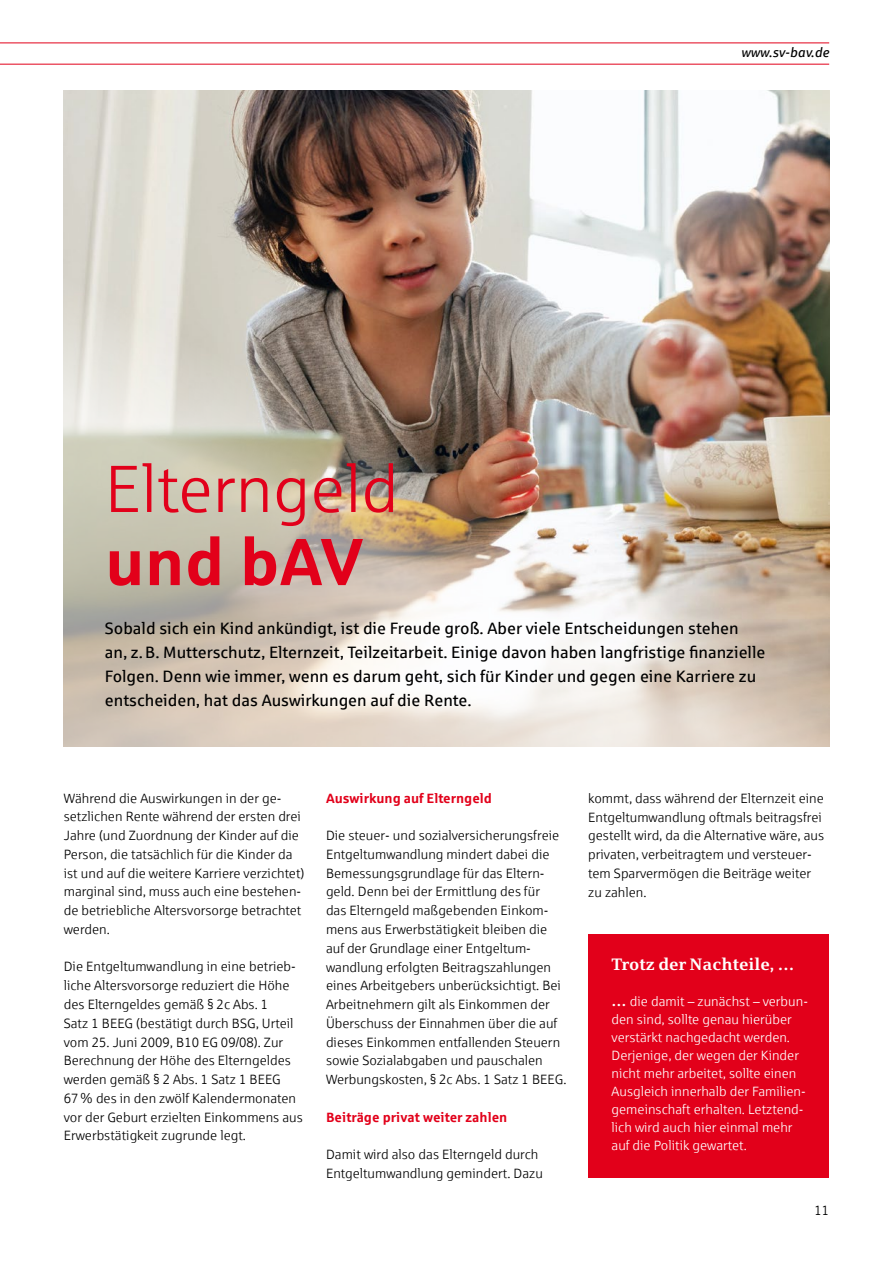
<style>
.page{position:relative;width:893px;height:1263px;background:#fff}
.page>*{position:absolute;margin:0;border:0;box-sizing:border-box;transform-origin:0 0}
.t1{font:66.3px "Sparkasse Lt";color:#e2001a}
.t2{font:700 66.3px "Sparkasse Rg";color:#e2001a}
.t3{font:16.5px/24px "Sparkasse Rg";color:#000}
.t4{font:700 16.5px "Sparkasse Serif";color:#fff}
.t5{font:13.5px/18.8px "Sparkasse Lt";color:#000}
.t6{font:13.5px/18px "Sparkasse Lt";color:#fff}
.t7{font:700 13.5px "Sparkasse Rg";color:#e2001a}
.t8{font:italic 13.5px "Sparkasse Rg";letter-spacing:.005em;color:#000}
.s1{font-family:"Sparkasse Serif";font-weight:700;font-size:15px}
</style>
<div class="page">
<hr style="left:0;top:43px;width:829px;height:1px;background:#e2001a">
<hr style="left:0;top:64px;width:829px;height:1px;background:#e2001a">
<img style="left:63px;top:90px;width:767px;height:657px">
<div style="left:588px;top:934px;width:241px;height:244px;background:#e2001a"></div>
<p class="t8" style="left:741px;top:44px;width:90px">www.sv-bav.de</p>
<h1 class="t1" style="left:105px;top:449px;width:295px">Elterngeld</h1>
<h1 class="t2" style="left:105px;top:520px;width:260px">und bAV</h1>
<p class="t3" style="left:105px;top:616px;width:662px">Sobald sich ein Kind ankündigt, ist die Freude groß. Aber viele Entscheidungen stehen<br>an, z.B. Mutterschutz, Elternzeit, Teilzeitarbeit. Einige davon haben langfristige finanzielle Folgen. Denn wie immer, wenn es darum geht, sich für Kinder und gegen eine Karriere zu entscheiden, hat das Auswirkungen auf die Rente.</p>
<p class="t5" style="left:64px;top:788px;width:242px">Während die Auswirkungen in der ge&shy;setzlichen Rente während der ersten drei Jahre (und Zuordnung der Kinder auf die Person, die tatsächlich für die Kinder da ist und auf die weitere Karriere verzichtet) marginal sind, muss auch eine bestehen&shy;de betriebliche Altersvorsorge betrachtet werden.</p>
<p class="t5" style="left:64px;top:957px;width:241px">Die Entgeltumwandlung in eine betrieb&shy;liche Altersvorsorge reduziert die Höhe des Elterngeldes gemäß § 2c Abs. 1<br>Satz 1 BEEG (bestätigt durch BSG, Urteil vom 25. Juni 2009, B10 EG 09/08). Zur Berechnung der Höhe des Elterngeldes werden gemäß § 2 Abs. 1 Satz 1 BEEG 67% des in den zwölf Kalendermonaten vor der Geburt erzielten Einkommens aus Erwerbstätigkeit zugrunde legt.</p>
<p class="t7" style="left:326px;top:789px;width:167px">Auswirkung auf Elterngeld</p>
<p class="t5" style="left:326px;top:826px;width:242px">Die steuer- und sozialversicherungsfreie Entgeltumwandlung mindert dabei die Bemessungsgrundlage für das Eltern&shy;geld. Denn bei der Ermittlung des für<br>das Elterngeld maßgebenden Einkom&shy;mens aus Erwerbstätigkeit bleiben die auf der Grundlage einer Entgeltum&shy;wandlung erfolgten Beitragszahlungen eines Arbeitgebers unberücksichtigt. Bei Arbeitnehmern gilt als Einkommen der Überschuss der Einnahmen über die auf dieses Einkommen entfallenden Steuern sowie Sozialabgaben und pauschalen Werbungskosten, § 2c Abs. 1 Satz 1 BEEG.</p>
<p class="t7" style="left:326px;top:1108px;width:183px">Beiträge privat weiter zahlen</p>
<p class="t5" style="left:326px;top:1145px;width:218px">Damit wird also das Elterngeld durch<br>Entgeltumwandlung gemindert. Dazu</p>
<p class="t5" style="left:588px;top:788px;width:237px">kommt, dass während der Elternzeit eine Entgeltumwandlung oftmals beitragsfrei gestellt wird, da die Alternative wäre, aus privaten, verbeitragtem und versteuer&shy;tem Sparvermögen die Beiträge weiter zu zahlen.</p>
<p class="t4" style="left:612px;top:954px;width:184px">Trotz der Nachteile, …</p>
<p class="t6" style="left:612px;top:992px;width:198px"><span class="s1">…</span> die damit – zunächst – verbun&shy;den sind, sollte genau hierüber verstärkt nachgedacht werden.<br>Derjenige, der wegen der Kinder nicht mehr arbeitet, sollte einen<br>Ausgleich innerhalb der Familien&shy;gemeinschaft erhalten. Letztend&shy;lich wird auch hier einmal mehr auf die Politik gewartet.</p>
<p class="t5" style="left:814px;top:1201px;width:16px">11</p>
</div>
